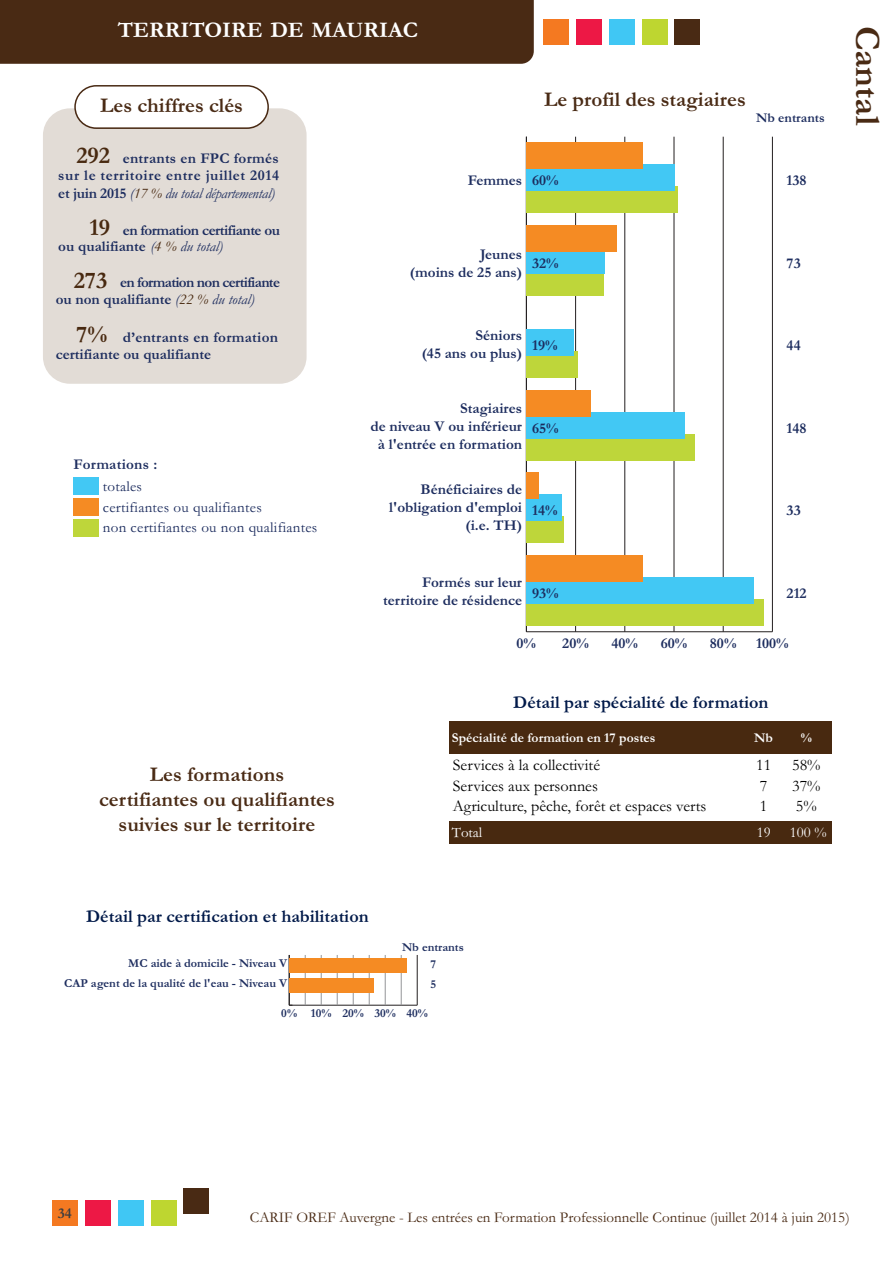
<style>
.page{position:relative;width:893px;height:1263px;background:#fff}
.page>*{position:absolute;margin:0;border:0;box-sizing:border-box;transform-origin:0 0}
.t1{font:700 36px "Garamond";color:#492a14}
.t2{font:700 24px "Garamond";color:#482910}
.t3{font:700 22.5px "Garamond";color:#fff}
.t4{font:700 21px/25.2px "Garamond";color:#492a14;text-align:center}
.t5{font:700 18px "Garamond";color:#001949}
.t6{font:16.2px/20.2px "Garamond";color:#000}
.t7{font:700 15px/18px "Garamond";color:#1c2c5e;text-align:right}
.t8{font:15px "Garamond";color:#492a14}
.t9{font:15px/20.4px "Garamond";letter-spacing:.02em;color:#1c2c5e}
.t10{font:700 15px/16.5px "Garamond";letter-spacing:-.045em;color:#1c2c5e}
.t11{font:700 15px/16.4px "Garamond";letter-spacing:-.03em;color:#1c2c5e}
.t12{font:700 15px "Garamond";letter-spacing:.02em;color:#1c2c5e}
.t13{font:700 15px "Garamond";color:#3e3e3f}
.t14{font:14.85px "Garamond";color:#fff}
.t15{font:700 13.5px "Garamond";color:#fff}
.t16{font:700 13.5px "Garamond";color:#1c2c5e}
.t17{font:700 12.15px/20.2px "Garamond";color:#1c2c5e}
.s1{font-size:24px;color:#482910}
.s2{font-weight:400;font-style:italic}
.s3{font-weight:400;font-style:italic;color:#482910}
</style>
<div class="page">
<div style="left:0;top:0;width:534px;height:64px;background:#492a14"></div>
<div style="left:543px;top:20px;width:25px;height:25px;background:#f47921"></div>
<div style="left:576px;top:20px;width:25px;height:25px;background:#ed1845"></div>
<div style="left:609px;top:20px;width:25px;height:25px;background:#40c7f4"></div>
<div style="left:642px;top:20px;width:25px;height:25px;background:#bed630"></div>
<div style="left:674px;top:20px;width:25px;height:25px;background:#492a14"></div>
<div style="left:52px;top:1200px;width:26px;height:26px;background:#f47921"></div>
<div style="left:85px;top:1200px;width:26px;height:26px;background:#ed1845"></div>
<div style="left:118px;top:1200px;width:26px;height:26px;background:#40c7f4"></div>
<div style="left:151px;top:1200px;width:26px;height:26px;background:#bed630"></div>
<div style="left:183px;top:1188px;width:25px;height:26px;background:#492a14"></div>
<hr style="left:526px;top:631px;width:246px;height:1px;background:#231f20">
<hr style="left:575px;top:137px;width:1px;height:495px;background:#231f20">
<hr style="left:624px;top:137px;width:1px;height:495px;background:#231f20">
<hr style="left:674px;top:137px;width:1px;height:495px;background:#231f20">
<hr style="left:723px;top:137px;width:1px;height:495px;background:#231f20">
<hr style="left:772px;top:137px;width:1px;height:495px;background:#231f20">
<hr style="left:526px;top:137px;width:1px;height:495px;background:#231f20">
<div style="left:526px;top:187px;width:151px;height:26px;background:#bed63a"></div>
<div style="left:526px;top:269px;width:78px;height:27px;background:#bed63a"></div>
<div style="left:526px;top:352px;width:52px;height:26px;background:#bed63a"></div>
<div style="left:526px;top:434px;width:169px;height:27px;background:#bed63a"></div>
<div style="left:526px;top:517px;width:38px;height:26px;background:#bed63a"></div>
<div style="left:526px;top:599px;width:238px;height:27px;background:#bed63a"></div>
<div style="left:526px;top:165px;width:149px;height:26px;background:#42c8f4"></div>
<div style="left:526px;top:247px;width:79px;height:27px;background:#42c8f4"></div>
<div style="left:526px;top:330px;width:48px;height:26px;background:#42c8f4"></div>
<div style="left:526px;top:412px;width:159px;height:27px;background:#42c8f4"></div>
<div style="left:526px;top:495px;width:36px;height:26px;background:#42c8f4"></div>
<div style="left:526px;top:577px;width:228px;height:27px;background:#42c8f4"></div>
<div style="left:526px;top:143px;width:117px;height:26px;background:#f58b23"></div>
<div style="left:526px;top:225px;width:91px;height:27px;background:#f58b23"></div>
<div style="left:526px;top:390px;width:65px;height:27px;background:#f58b23"></div>
<div style="left:526px;top:473px;width:13px;height:26px;background:#f58b23"></div>
<div style="left:526px;top:555px;width:117px;height:27px;background:#f58b23"></div>
<div style="left:73px;top:477px;width:26px;height:17px;background:#42c8f4"></div>
<div style="left:73px;top:498px;width:26px;height:17px;background:#f58b23"></div>
<div style="left:73px;top:520px;width:26px;height:17px;background:#bed63a"></div>
<div style="left:43px;top:108px;width:264px;height:276px;background:#e2dcd6;border-radius:27px"></div>
<svg style="left:74px;top:85px;width:195px;height:44px"></svg>
<div style="left:449px;top:721px;width:382px;height:33px;background:#482910"></div>
<div style="left:449px;top:821px;width:382px;height:22px;background:#482910"></div>
<hr style="left:289px;top:1005px;width:128px;height:1px;background:#231f20">
<hr style="left:321px;top:955px;width:1px;height:50px;background:#939598">
<hr style="left:353px;top:955px;width:1px;height:50px;background:#939598">
<hr style="left:385px;top:955px;width:1px;height:50px;background:#939598">
<hr style="left:417px;top:955px;width:1px;height:50px;background:#231f20">
<hr style="left:305px;top:955px;width:1px;height:50px;background:#939598">
<hr style="left:337px;top:955px;width:1px;height:50px;background:#939598">
<hr style="left:369px;top:955px;width:1px;height:50px;background:#939598">
<hr style="left:401px;top:955px;width:1px;height:50px;background:#939598">
<hr style="left:289px;top:955px;width:1px;height:50px;background:#231f20">
<div style="left:289px;top:958px;width:118px;height:14px;background:#f58b23"></div>
<div style="left:289px;top:978px;width:84px;height:14px;background:#f58b23"></div>
<h3 class="t3" style="left:118px;top:16px;width:302px">TERRITOIRE DE MAURIAC</h3>
<h3 class="t4" style="left:100px;top:92px;width:144px">Les chiffres clés</h3>
<h3 class="t4" style="left:544px;top:86px;width:203px">Le profil des stagiaires</h3>
<p class="t7" style="left:58px;top:149px;width:222px;line-height:17.5px;text-align:justify;text-indent:18px"><span class="s1">292</span> entrants en FPC formés sur le territoire entre juillet 2014 et juin 2015 <span class="s2">(</span><span class="s3">17 %</span> <span class="s2">du total départemental)</span></p>
<p class="t11" style="left:58px;top:222px;width:223px;text-indent:31px"><span class="s1">19</span> en formation certifiante ou ou qualifiante <span class="s2">(</span><span class="s3">4 %</span> <span class="s2">du total)</span></p>
<p class="t10" style="left:56px;top:274px;width:226px;text-indent:18px"><span class="s1">273</span> en formation non certifiante ou non qualifiante <span class="s2">(</span><span class="s3">22 %</span> <span class="s2">du total)</span></p>
<h2 class="t2" style="left:76px;top:318px;width:33px">7%</h2>
<p class="t7" style="left:56px;top:345px;width:157px">certifiante ou qualifiante</p>
<p class="t12" style="left:123px;top:327px;width:157px">d’entrants en formation</p>
<p class="t7" style="left:468px;top:171px;width:56px">Femmes</p>
<p class="t7" style="left:532px;top:171px;width:28px">60%</p>
<p class="t7" style="left:410px;top:245px;width:114px">Jeunes<br>(moins de 25 ans)</p>
<p class="t7" style="left:532px;top:254px;width:28px">32%</p>
<p class="t7" style="left:422px;top:326px;width:102px">Séniors<br>(45 ans ou plus)</p>
<p class="t7" style="left:532px;top:336px;width:27px">19%</p>
<p class="t16" style="left:756px;top:108px;width:70px">Nb entrants</p>
<p class="t7" style="left:787px;top:171px;width:22px">138</p>
<p class="t7" style="left:787px;top:254px;width:16px">73</p>
<p class="t7" style="left:787px;top:336px;width:16px">44</p>
<p class="t12" style="left:73px;top:454px;width:85px">Formations :</p>
<p class="t9" style="left:103px;top:476px;width:216px">totales<br>certifiantes ou qualifiantes<br>non certifiantes ou non qualifiantes</p>
<p class="t7" style="left:370px;top:399px;width:153px">Stagiaires<br>de niveau V ou inférieur à l'entrée en formation</p>
<p class="t7" style="left:532px;top:419px;width:28px">65%</p>
<p class="t7" style="left:389px;top:480px;width:134px">Bénéficiaires de l'obligation d'emploi (i.e. TH)</p>
<p class="t7" style="left:532px;top:501px;width:27px">14%</p>
<p class="t7" style="left:787px;top:419px;width:22px">148</p>
<p class="t7" style="left:787px;top:501px;width:16px">33</p>
<p class="t7" style="left:383px;top:573px;width:140px">Formés sur leur territoire de résidence</p>
<p class="t7" style="left:532px;top:584px;width:28px">93%</p>
<p class="t7" style="left:787px;top:584px;width:22px">212</p>
<p class="t7" style="left:517px;top:634px;width:21px">0%</p>
<p class="t7" style="left:562px;top:634px;width:28px">20%</p>
<p class="t7" style="left:611px;top:634px;width:28px">40%</p>
<p class="t7" style="left:661px;top:634px;width:28px">60%</p>
<p class="t7" style="left:710px;top:634px;width:28px">80%</p>
<p class="t7" style="left:756px;top:634px;width:34px">100%</p>
<p class="t5" style="left:513px;top:691px;width:257px">Détail par spécialité de formation</p>
<h3 class="t4" style="left:99px;top:761px;width:237px">Les formations certifiantes ou qualifiantes suivies sur le territoire</h3>
<p class="t5" style="left:86px;top:905px;width:284px">Détail par certification et habilitation</p>
<p class="t15" style="left:452px;top:728px;width:205px">Spécialité de formation en 17 postes</p>
<p class="t15" style="left:754px;top:728px;width:20px">Nb</p>
<p class="t15" style="left:801px;top:728px;width:13px">%</p>
<p class="t6" style="left:453px;top:755px;width:255px">Services à la collectivité<br>Services aux personnes<br>Agriculture, pêche, forêt et espaces verts</p>
<p class="t6" style="left:756px;top:755px;width:17px">11<br>7<br>1</p>
<p class="t6" style="left:792px;top:755px;width:30px;text-align:justify">58% 37% 5%</p>
<p class="t14" style="left:452px;top:822px;width:32px">Total</p>
<p class="t14" style="left:757px;top:822px;width:15px">19</p>
<p class="t14" style="left:790px;top:822px;width:38px">100 %</p>
<p class="t17" style="left:402px;top:937px;width:63px">Nb entrants</p>
<p class="t17" style="left:128px;top:953px;width:160px">MC aide à domicile - Niveau V</p>
<p class="t17" style="left:430px;top:954px;width:7px">7<br>5</p>
<p class="t17" style="left:64px;top:973px;width:224px">CAP agent de la qualité de l'eau - Niveau V</p>
<p class="t17" style="left:281px;top:1003px;width:148px">0% 10% 20% 30% 40%</p>
<h1 class="t1" style="left:890px;top:26px;width:101px;rotate:90deg">Cantal</h1>
<p class="t13" style="left:58px;top:1204px;width:16px">34</p>
<p class="t8" style="left:250px;top:1208px;width:601px">CARIF OREF Auvergne - Les entrées en Formation Professionnelle Continue (juillet 2014 à juin 2015)</p>
</div>
